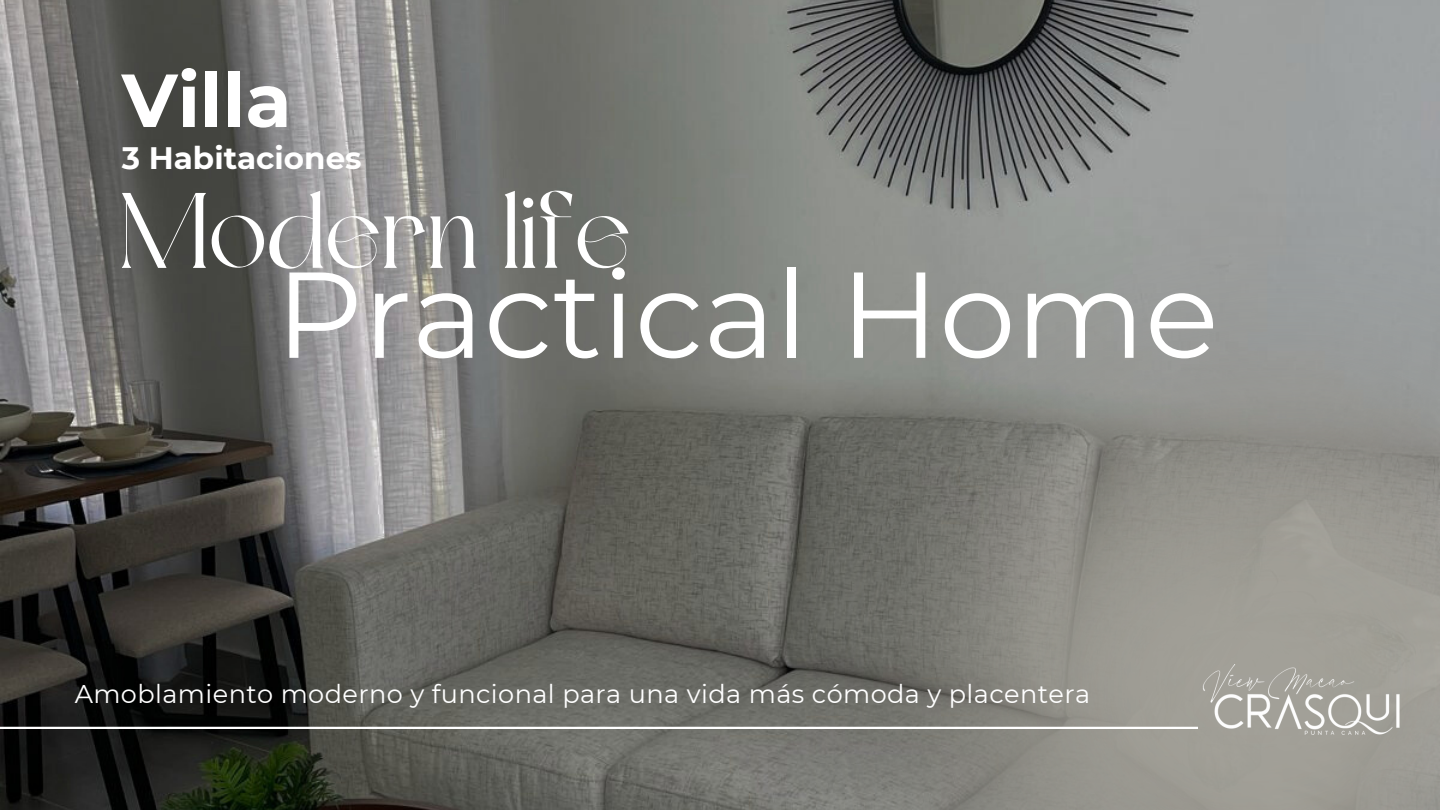
<style>
.page{position:relative;width:1440px;height:810px;background:#fff}
.page>*{position:absolute;margin:0;border:0;box-sizing:border-box;transform-origin:0 0}
.t1{font:121.9px "Montserrat";color:#fff}
.t2{font:106.8px "Dream Avenue";color:#fff}
.t3{font:700 75px "Montserrat";color:#fff}
.t4{font:700 31px "Montserrat";color:#fff}
.t5{font:25.6px "Montserrat";letter-spacing:.015em;color:#fff}
</style>
<div class="page">
<img style="left:0;top:0;width:1440px;height:810px">
<img style="left:715px;top:160px;width:725px;height:650px">
<hr style="left:0;top:727px;width:1198px;height:2px;background:#fff">
<img style="left:1198px;top:652px;width:218px;height:122px">
<p class="t3" style="left:122px;top:54px;width:171px">Villa</p>
<p class="t4" style="left:122px;top:139px;width:242px">3 Habitaciones</p>
<h2 class="t2" style="left:119px;top:188px;width:514px">Modern life</h2>
<h1 class="t1" style="left:276px;top:240px;width:945px">Practical Home</h1>
<p class="t5" style="left:75px;top:678px;width:1017px">Amoblamiento moderno y funcional para una vida más cómoda y placentera</p>
</div>
